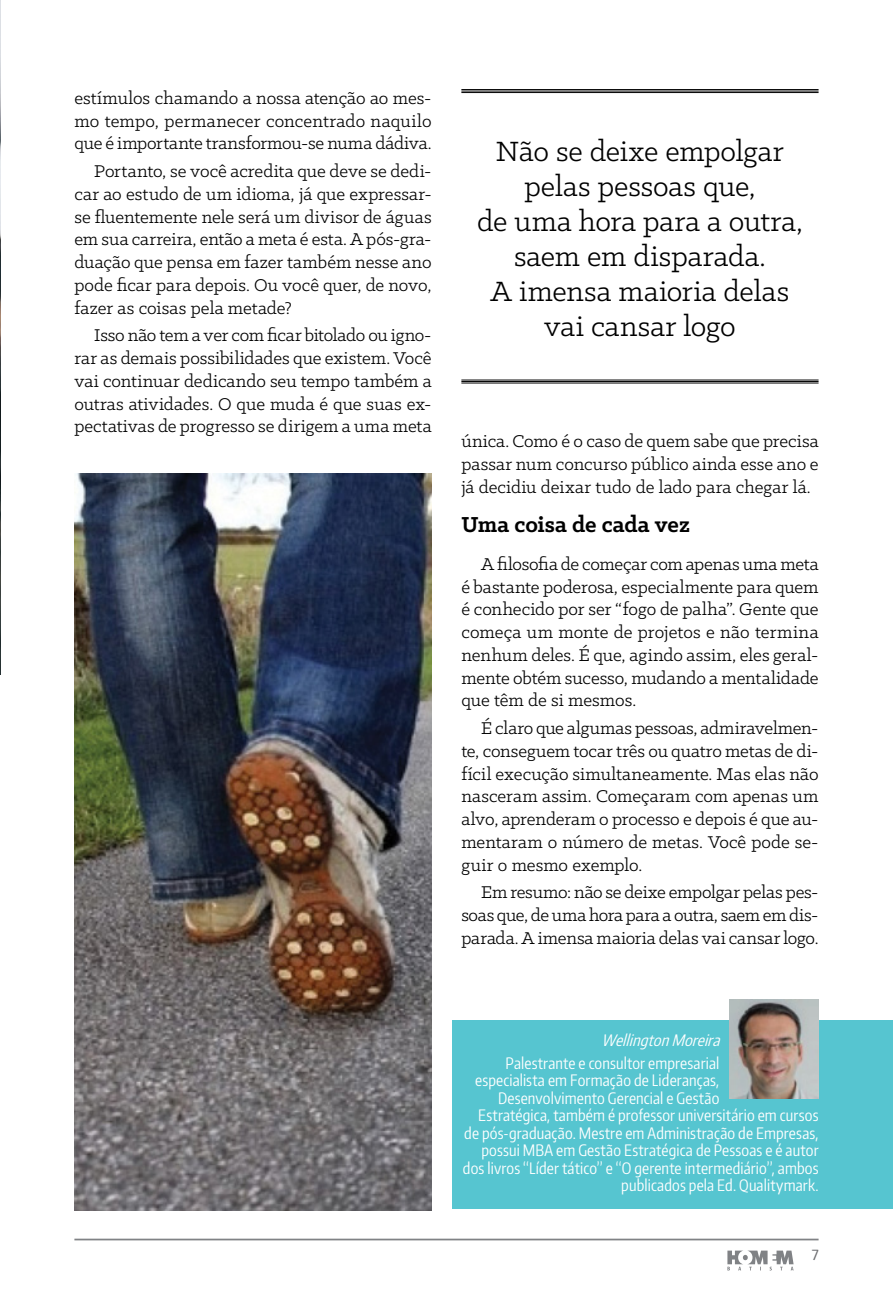
<style>
.page{position:relative;width:893px;height:1290px;background:#fff}
.page>*{position:absolute;margin:0;border:0;box-sizing:border-box;transform-origin:0 0}
.t1{font:31.5px/35px "Klinic Slab";color:#000;text-align:center}
.t2{font:700 24.5px "Klinic Slab";color:#000}
.t3{font:19.25px/22.8px "Klinic Slab";color:#000;text-align:justify}
.t4{font:15.75px "Encode Sans Compressed";letter-spacing:.01em;color:#fff}
.t5{font:italic 15.75px "Encode Sans Compressed";color:#fff}
.t6{font:14px "Encode Sans Normal";color:#6d6e71}
</style>
<div class="page">
<img style="left:0;top:0;width:1px;height:675px">
<img style="left:74px;top:474px;width:358px;height:736px">
<svg style="left:727px;top:1250px;width:67px;height:20px"></svg>
<hr style="left:74px;top:1238px;width:745px;height:2px;background:#808285">
<div style="left:452px;top:1021px;width:441px;height:188px;background:#56c5d0"></div>
<hr style="left:461px;top:89px;width:358px;height:4px;background:#858585">
<hr style="left:461px;top:89px;width:358px;height:1px;background:#000">
<hr style="left:461px;top:91px;width:358px;height:1px;background:#000">
<hr style="left:461px;top:92px;width:358px;height:1px;background:#000">
<hr style="left:461px;top:380px;width:358px;height:1px;background:#000">
<hr style="left:461px;top:381px;width:358px;height:1px;background:#000">
<hr style="left:461px;top:383px;width:358px;height:1px;background:#000">
<img style="left:729px;top:1000px;width:90px;height:99px">
<p class="t3" style="left:74px;top:86px;width:359px">estímulos chamando a nossa atenção ao mes&shy;mo tempo, permanecer concentrado naquilo que é importante transformou-se numa dádiva.</p>
<p class="t3" style="left:74px;top:159px;width:359px;text-indent:20px">Portanto, se você acredita que deve se dedi&shy;car ao estudo de um idioma, já que expressar&shy;se fluentemente nele será um divisor de águas em sua carreira, então a meta é esta. A pós-gra&shy;duação que pensa em fazer também nesse ano pode ficar para depois. Ou você quer, de novo, fazer as coisas pela metade?</p>
<p class="t3" style="left:74px;top:323px;width:359px;text-indent:20px">Isso não tem a ver com ficar bitolado ou igno&shy;rar as demais possibilidades que existem. Você vai continuar dedicando seu tempo também a outras atividades. O que muda é que suas ex&shy;pectativas de progresso se dirigem a uma meta</p>
<h1 class="t1" style="left:477px;top:132px;width:327px">Não se deixe empolgar pelas pessoas que,<br>de uma hora para a outra, saem em disparada.<br>A imensa maioria delas vai cansar logo</h1>
<p class="t3" style="left:461px;top:429px;width:359px">única. Como é o caso de quem sabe que precisa passar num concurso público ainda esse ano e já decidiu deixar tudo de lado para chegar lá.</p>
<p class="t2" style="left:461px;top:508px;width:230px">Uma coisa de cada vez</p>
<p class="t3" style="left:461px;top:552px;width:359px;text-indent:20px">A filosofia de começar com apenas uma meta é bastante poderosa, especialmente para quem é conhecido por ser “fogo de palha”. Gente que começa um monte de projetos e não termina nenhum deles. É que, agindo assim, eles geral&shy;mente obtém sucesso, mudando a mentalidade que têm de si mesmos.</p>
<p class="t3" style="left:461px;top:716px;width:359px;text-indent:20px">É claro que algumas pessoas, admiravelmen&shy;te, conseguem tocar três ou quatro metas de di&shy;fícil execução simultaneamente. Mas elas não nasceram assim. Começaram com apenas um alvo, aprenderam o processo e depois é que au&shy;mentaram o número de metas. Você pode se&shy;guir o mesmo exemplo.</p>
<p class="t3" style="left:461px;top:880px;width:359px;text-indent:20px">Em resumo: não se deixe empolgar pelas pes&shy;soas que, de uma hora para a outra, saem em dis&shy;parada. A imensa maioria delas vai cansar logo.</p>
<p class="t5" style="left:602px;top:1030px;width:124px">WellingtonMoreira</p>
<p class="t4" style="left:506px;top:1052px;width:215px">Palestrante e consultor empresarial</p>
<p class="t4" style="left:475px;top:1070px;width:246px">especialista em Formação de Lideranças,</p>
<p class="t4" style="left:498px;top:1087px;width:223px">Desenvolvimento Gerencial e Gestão</p>
<p class="t4" style="left:478px;top:1105px;width:342px">Estratégica, também é professor universitário em cursos</p>
<p class="t4" style="left:464px;top:1122px;width:356px">de pós-graduação. Mestre em Administração de Empresas,</p>
<p class="t4" style="left:481px;top:1140px;width:339px">possui MBA em Gestão Estratégica de Pessoas e é autor</p>
<p class="t4" style="left:463px;top:1157px;width:357px">dos livros “Líder tático” e “O gerente intermediário”, ambos</p>
<p class="t4" style="left:621px;top:1175px;width:199px">publicados pela Ed. Qualitymark.</p>
<p class="t6" style="left:812px;top:1246px;width:8px">7</p>
</div>
